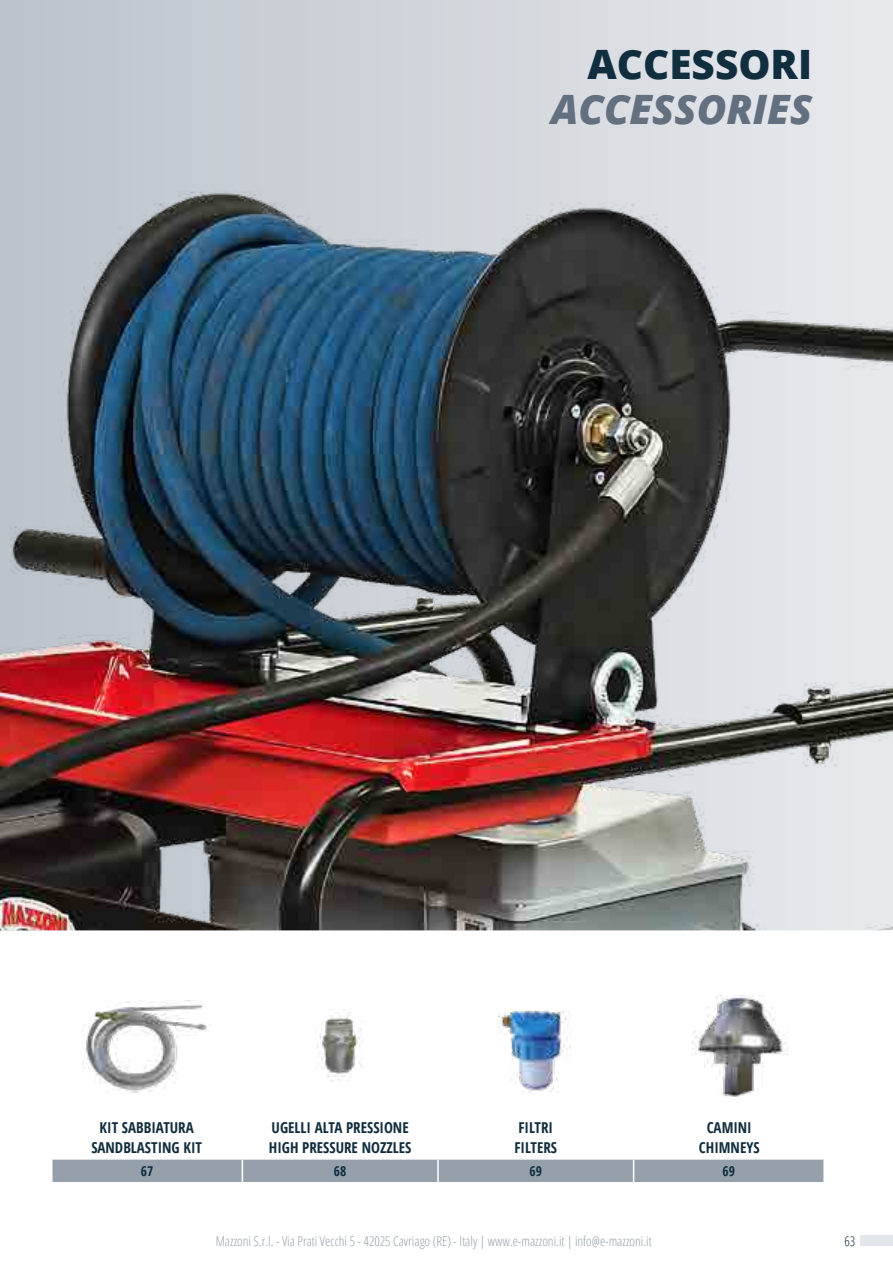
<style>
.page{position:relative;width:893px;height:1263px;background:#fff}
.page>*{position:absolute;margin:0;border:0;box-sizing:border-box;transform-origin:0 0}
.t1{font:italic 800 40.5px "Open Sans";color:#637080}
.t2{font:800 40.5px "Open Sans";color:#112e3e}
.t3{font:700 condensed 15px/19.4px "Open Sans";color:#112e3e;text-align:center}
.t4{font:300 condensed 13.5px "Open Sans";color:#96a0aa}
.t5{font:700 condensed 13.5px "Open Sans";color:#112e3e}
.t6{font:300 condensed 13.5px "Open Sans";color:#112e3e}
</style>
<div class="page">
<img style="left:0;top:0;width:893px;height:930px">
<img style="left:82px;top:1000px;width:128px;height:92px">
<img style="left:317px;top:1012px;width:46px;height:70px">
<img style="left:498px;top:1010px;width:73px;height:82px">
<img style="left:692px;top:995px;width:95px;height:101px">
<div style="left:52px;top:1160px;width:771px;height:22px;background:#96a0aa"></div>
<div style="left:859px;top:1235px;width:34px;height:10px;background:#e3e6ea"></div>
<h1 class="t2" style="left:587px;top:34px;width:226px">ACCESSORI</h1>
<h1 class="t1" style="left:551px;top:79px;width:263px">ACCESSORIES</h1>
<p class="t3" style="left:91px;top:1118px;width:112px">KIT SABBIATURA<br>SANDBLASTING KIT</p>
<p class="t3" style="left:269px;top:1118px;width:144px;text-align:left">UGELLI ALTA PRESSIONE<br>HIGH PRESSURE NOZZLES</p>
<p class="t3" style="left:514px;top:1118px;width:44px;text-align:left">FILTRI<br>FILTERS</p>
<p class="t3" style="left:699px;top:1118px;width:62px">CAMINI<br>CHIMNEYS</p>
<p class="t5" style="left:141px;top:1162px;width:14px">67</p>
<p class="t5" style="left:334px;top:1162px;width:14px">68</p>
<p class="t5" style="left:529px;top:1162px;width:14px">69</p>
<p class="t5" style="left:723px;top:1162px;width:14px">69</p>
<p class="t4" style="left:216px;top:1231px;width:437px">Mazzoni S.r.l. - Via Prati Vecchi 5 - 42025 Cavriago (RE) - Italy | www.e-mazzoni.it | info@e-mazzoni.it</p>
<p class="t6" style="left:844px;top:1231px;width:12px">63</p>
</div>
